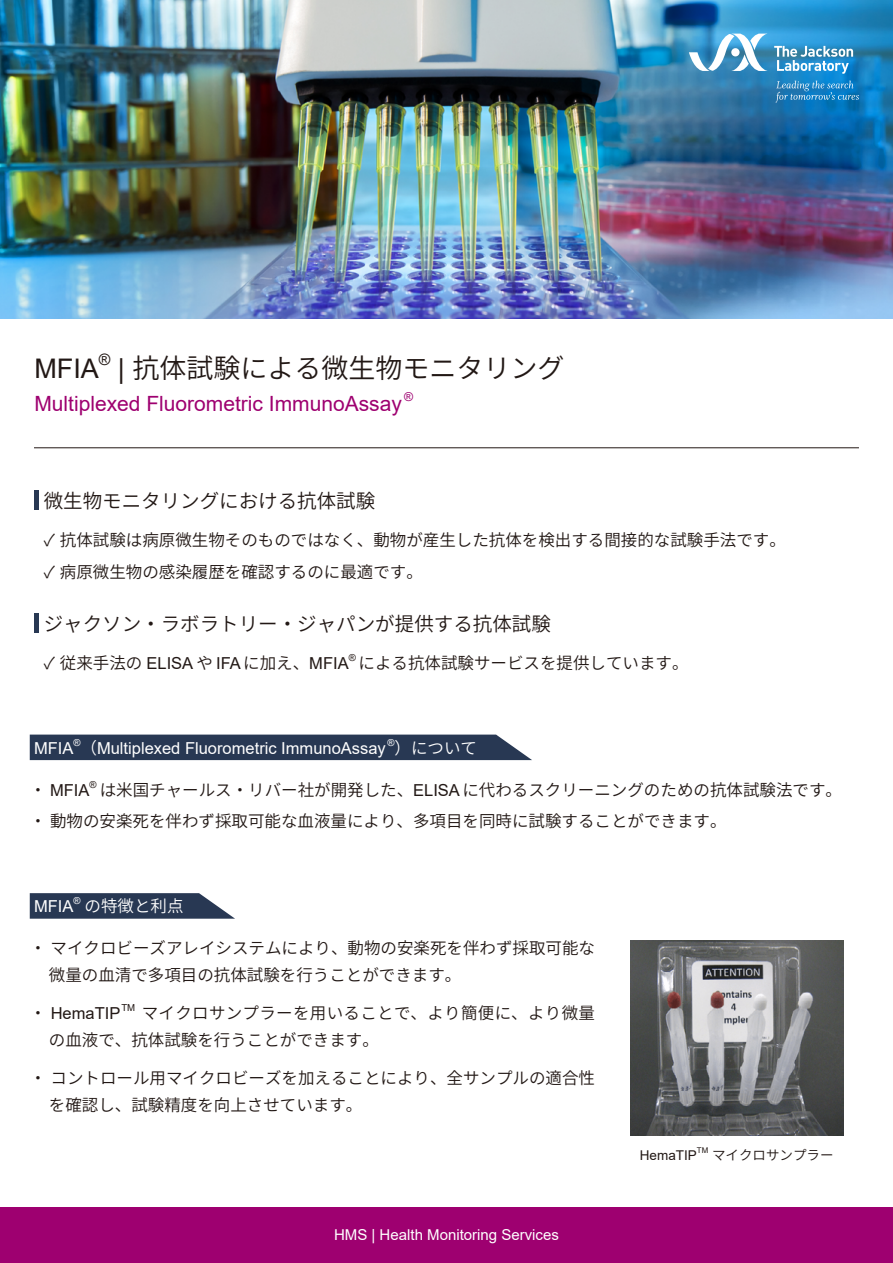
<style>
.page{position:relative;width:893px;height:1263px;background:#fff}
.page>*{position:absolute;margin:0;border:0;box-sizing:border-box;transform-origin:0 0}
.t1{font:27px "Source Han Sans JP";color:#221815}
.t2{font:27px "Arial";color:#221815}
.t3{font:21px "Arial";color:#9e0070}
.t4{font:19.5px "Source Han Sans JP";color:#221815}
.t5{font:16.5px/27px "Source Han Sans JP";color:#221815}
.t6{font:16.5px/27px "Source Han Sans JP";letter-spacing:.02em;color:#221815}
.t7{font:16.5px "Arial";color:#fff}
.t8{font:16.5px "Arial";color:#221815}
.t9{font:16.5px "Source Han Sans JP";color:#fff}
.t10{font:15.75px "Arial";color:#221815}
.t11{font:15px "Arial";color:#fff}
.t12{font:13.5px "Source Han Sans JP";color:#221815}
.t13{font:13.5px "Arial";color:#221815}
.t14{font:12.3px "Arial";color:#9e0070}
.t15{font:9.6px "Arial";color:#221815}
.t16{font:9.6px "Arial";color:#fff}
.t17{font:7.8px "Arial";color:#221815}
.s1{font-family:"Arial"}
.s2{font-family:"Source Han Sans JP"}
</style>
<div class="page">
<div style="left:0;top:1208px;width:893px;height:55px;background:#9e0070"></div>
<img style="left:0;top:0;width:893px;height:319px">
<svg style="left:774px;top:46px;width:79px;height:28px"></svg>
<svg style="left:776px;top:81px;width:83px;height:22px;background:#2f8bc6"></svg>
<svg style="left:689px;top:34px;width:79px;height:37px"></svg>
<svg style="left:30px;top:734px;width:502px;height:26px;background:#34435c"></svg>
<hr style="left:34px;top:447px;width:825px;height:1px;background:#221815">
<svg style="left:30px;top:893px;width:205px;height:26px;background:#3e4c64"></svg>
<img style="left:630px;top:940px;width:213px;height:195px">
<hr style="left:34px;top:491px;width:4px;height:19px;background:#283853">
<hr style="left:34px;top:613px;width:4px;height:20px;background:#283853">
<h1 class="t2" style="left:34px;top:350px;width:66px">MFIA</h1>
<p class="t10" style="left:99px;top:349px;width:13px">®</p>
<h1 class="t1" style="left:118px;top:353px;width:448px"><span class="s1">|</span> 抗体試験による微生物モニタリング</h1>
<p class="t3" style="left:34px;top:389px;width:369px">Multiplexed Fluorometric ImmunoAssay</p>
<p class="t14" style="left:404px;top:388px;width:11px">®</p>
<p class="t4" style="left:44px;top:490px;width:333px">微生物モニタリングにおける抗体試験</p>
<p class="t5" style="left:44px;top:527px;width:744px">✓ 抗体試験は病原微生物そのものではなく、動物が産生した抗体を検出する間接的な試験手法です。</p>
<p class="t5" style="left:44px;top:558px;width:381px">✓ 病原微生物の感染履歴を確認するのに最適です。</p>
<p class="t4" style="left:44px;top:612px;width:509px">ジャクソン・ラボラトリー・ジャパンが提供する抗体試験</p>
<p class="t8" style="left:44px;top:652px;width:306px"><span class="s2">✓ 従来手法の</span> ELISA <span class="s2">や</span> IFA<span class="s2">に加え、</span>MFIA</p>
<p class="t15" style="left:349px;top:651px;width:9px">®</p>
<p class="t5" style="left:359px;top:650px;width:331px">による抗体試験サービスを提供しています。</p>
<p class="t16" style="left:73px;top:735px;width:9px">®</p>
<p class="t16" style="left:388px;top:735px;width:9px">®</p>
<p class="t9" style="left:395px;top:738px;width:84px">）について</p>
<p class="t8" style="left:30px;top:779px;width:61px"><span class="s2">・</span> MFIA</p>
<p class="t15" style="left:89px;top:778px;width:9px">®</p>
<p class="t7" style="left:34px;top:736px;width:353px">MFIA <span class="s2">（</span>Multiplexed Fluorometric ImmunoAssay</p>
<p class="t5" style="left:30px;top:774px;width:814px;line-height:31.5px;text-indent:70px">は米国チャールス・リバー社が開発した、<span class="s1">ELISA</span>に代わるスクリーニングのための抗体試験法です。・動物の安楽死を伴わず採取可能な血液量により、多項目を同時に試験することができます。</p>
<p class="t7" style="left:34px;top:895px;width:41px">MFIA</p>
<p class="t16" style="left:73px;top:894px;width:9px">®</p>
<p class="t9" style="left:85px;top:897px;width:101px">の特徴と利点</p>
<p class="t5" style="left:49px;top:935px;width:548px;text-indent:-19px">・マイクロビーズアレイシステムにより、動物の安楽死を伴わず採取可能な微量の血清で多項目の抗体試験を行うことができます。</p>
<p class="t8" style="left:30px;top:1002px;width:92px"><span class="s2">・</span> HemaTIP</p>
<p class="t15" style="left:121px;top:1001px;width:15px">TM</p>
<p class="t6" style="left:49px;top:1000px;width:548px;text-indent:93px">マイクロサンプラーを用いることで、より簡便に、より微量の血液で、抗体試験を行うことができます。</p>
<p class="t5" style="left:49px;top:1065px;width:548px;text-indent:-19px">・コントロール用マイクロビーズを加えることにより、全サンプルの適合性を確認し、試験精度を向上させています。</p>
<p class="t11" style="left:334px;top:1224px;width:226px">HMS | Health Monitoring Services</p>
<p class="t13" style="left:640px;top:1146px;width:59px">HemaTIP</p>
<p class="t17" style="left:697px;top:1145px;width:13px">TM</p>
<p class="t12" style="left:712px;top:1147px;width:123px">マイクロサンプラー</p>
</div>
